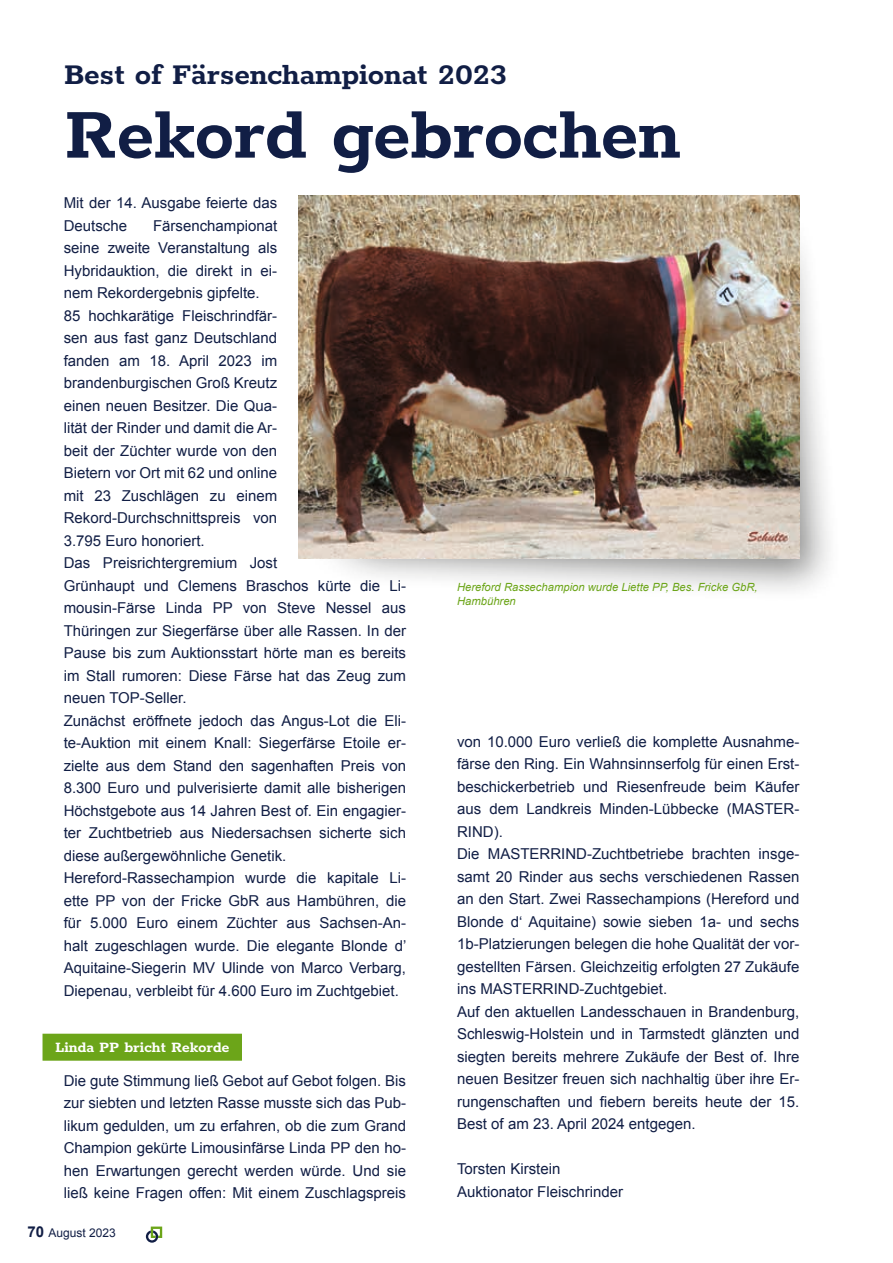
<style>
.page{position:relative;width:893px;height:1263px;background:#fff}
.page>*{position:absolute;margin:0;border:0;box-sizing:border-box;transform-origin:0 0}
.t1{font:700 79.5px "Rokkitt";color:#111e45}
.t2{font:700 33px "Rokkitt";color:#111e45}
.t3{font:700 16.5px "Rokkitt";color:#fff}
.t4{font:15px/22.5px "Arial";color:#111e45}
.t5{font:12px "Arial";color:#111e45}
.t6{font:italic 11.25px/13.5px "Arial";color:#6ca519}
.s1{font-weight:700;font-size:15px}
</style>
<div class="page">
<div style="left:43px;top:1034px;width:199px;height:27px;background:#6ca519"></div>
<div style="left:298px;top:193px;width:544px;height:410px;background:#11110f;opacity:.5"></div>
<img style="left:298px;top:195px;width:501px;height:363px">
<svg style="left:146px;top:1226px;width:16px;height:17px"></svg>
<h2 class="t2" style="left:64px;top:53px;width:445px">Best of Färsenchampionat 2023</h2>
<h1 class="t1" style="left:64px;top:82px;width:618px">Rekord gebrochen</h1>
<p class="t4" style="left:64px;top:192px;width:215px">Mit der 14. Ausgabe feierte das<br>Deutsche</p>
<p class="t4" style="left:64px;top:214px;width:344px;text-indent:89px">Färsenchampionat<br>seine zweite Veranstaltung als<br>Hybridauktion, die direkt in ei-<br>nem Rekordergebnis gipfelte.<br>85 hochkarätige Fleischrindfär-<br>sen aus fast ganz Deutschland<br>fanden am 18. April 2023 im brandenburgischen Groß Kreutz<br>einen neuen Besitzer. Die Qua-<br>lität der Rinder und damit die Ar-<br>beit der Züchter wurde von den<br>Bietern vor Ort mit 62 und online<br>mit 23 Zuschlägen zu einem Rekord-Durchschnittspreis von<br>3.795 Euro honoriert.<br>Das Preisrichtergremium Jost<br>Grünhaupt und Clemens Braschos kürte die Li&shy;mousin-Färse Linda PP von Steve Nessel aus Thüringen zur Siegerfärse über alle Rassen. In der Pause bis zum Auktionsstart hörte man es bereits im Stall rumoren: Diese Färse hat das Zeug zum neuen TOP-Seller.<br>Zunächst eröffnete jedoch das Angus-Lot die Eli&shy;te-Auktion mit einem Knall: Siegerfärse Etoile er&shy;zielte aus dem Stand den sagenhaften Preis von 8.300 Euro und pulverisierte damit alle bisherigen Höchstgebote aus 14 Jahren Best of. Ein engagier&shy;ter Zuchtbetrieb aus Niedersachsen sicherte sich diese außergewöhnliche Genetik.<br>Hereford-Rassechampion wurde die kapitale Li&shy;ette PP von der Fricke GbR aus Hambühren, die für 5.000 Euro einem Züchter aus Sachsen-An&shy;halt zugeschlagen wurde. Die elegante Blonde d’ Aquitaine-Siegerin MV Ulinde von Marco Verbarg, Diepenau, verbleibt für 4.600 Euro im Zuchtgebiet.</p>
<p class="t6" style="left:457px;top:580px;width:302px">Hereford Rassechampion wurde Liette PP, Bes. Fricke GbR,<br>Hambühren</p>
<p class="t4" style="left:457px;top:730px;width:344px">von 10.000 Euro verließ die komplette Ausnahme&shy;färse den Ring. Ein Wahnsinnserfolg für einen Erst&shy;beschickerbetrieb und Riesenfreude beim Käufer aus dem Landkreis Minden-Lübbecke (MASTER-RIND).<br>Die MASTERRIND-Zuchtbetriebe brachten insge&shy;samt 20 Rinder aus sechs verschiedenen Rassen an den Start. Zwei Rassechampions (Hereford und Blonde d‘ Aquitaine) sowie sieben 1a- und sechs 1b-Platzierungen belegen die hohe Qualität der vor&shy;gestellten Färsen. Gleichzeitig erfolgten 27 Zukäufe ins MASTERRIND-Zuchtgebiet.<br>Auf den aktuellen Landesschauen in Brandenburg, Schleswig-Holstein und in Tarmstedt glänzten und siegten bereits mehrere Zukäufe der Best of. Ihre neuen Besitzer freuen sich nachhaltig über ihre Er&shy;rungenschaften und fiebern bereits heute der 15.<br>Best of am 23. April 2024 entgegen.</p>
<p class="t4" style="left:457px;top:1158px;width:167px">Torsten Kirstein<br>Auktionator Fleischrinder</p>
<p class="t3" style="left:55px;top:1036px;width:175px">Linda PP bricht Rekorde</p>
<p class="t4" style="left:64px;top:1069px;width:344px;text-align:justify">Die gute Stimmung ließ Gebot auf Gebot folgen. Bis zur siebten und letzten Rasse musste sich das Pub&shy;likum gedulden, um zu erfahren, ob die zum Grand Champion gekürte Limousinfärse Linda PP den ho&shy;hen Erwartungen gerecht werden würde. Und sie ließ keine Fragen offen: Mit einem Zuschlagspreis</p>
<p class="t5" style="left:28px;top:1225px;width:90px"><span class="s1">70</span> August 2023</p>
</div>
